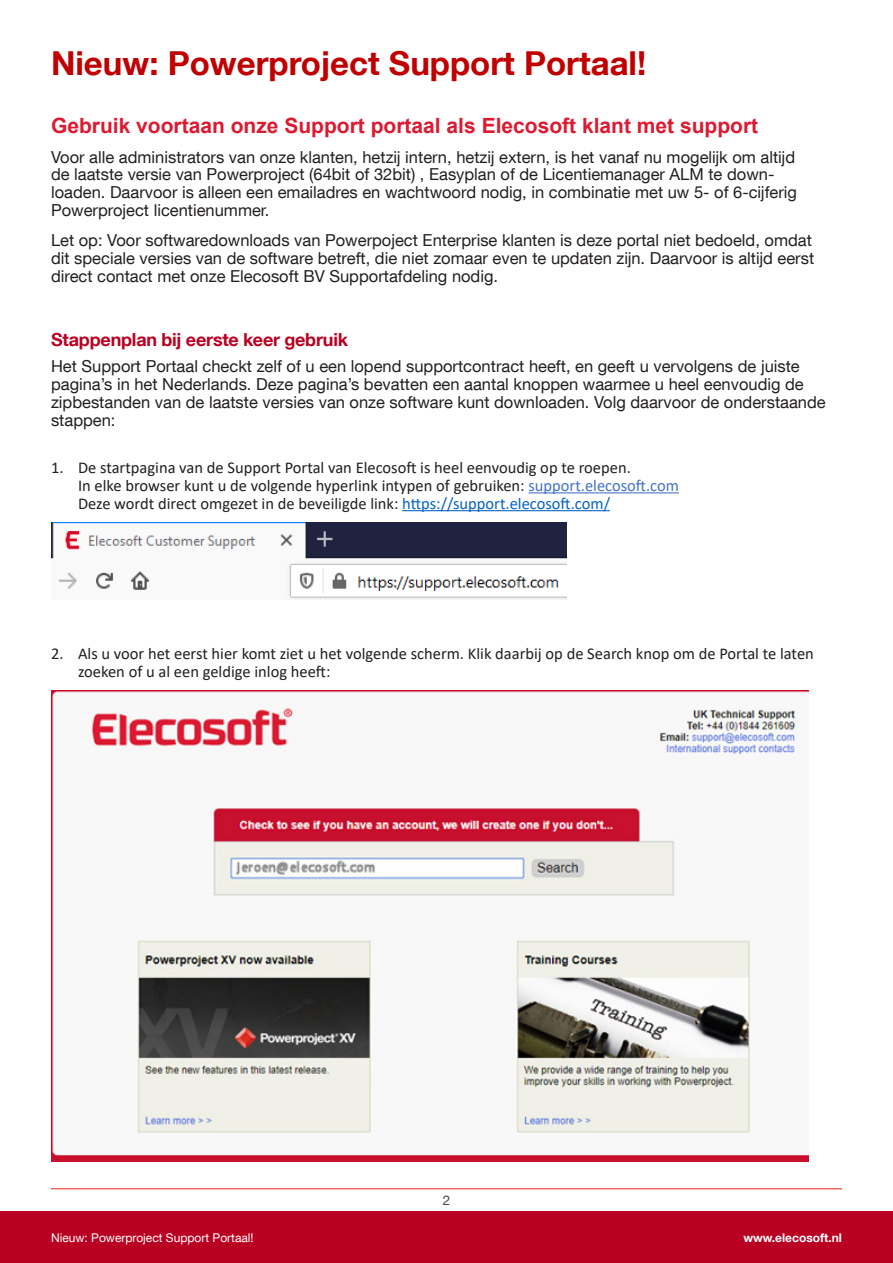
<style>
.page{position:relative;width:893px;height:1263px;background:#fff}
.page>*{position:absolute;margin:0;border:0;box-sizing:border-box;transform-origin:0 0}
.t1{font:700 33px "Helvetica Neue LT Com";color:#c00000}
.t2{font:700 21px "Arial";color:#dc1a32}
.t3{font:700 18px "Helvetica Neue LT Com";letter-spacing:-.01em;color:#b90022}
.t4{font:16.5px/17.9px "Helvetica Neue LT Com";color:#231f20}
.t5{font:16.5px/17.9px "Calibri";color:#231f20}
.Body{font:13.5px "Helvetica Neue LT Com";color:#4a4a49}
.t6{font:12px "Helvetica Neue LT Com";color:#fff}
.t7{font:700 12px "Helvetica Neue LT Com";color:#fff}
.s1{color:#4472c4}
.s2{color:#0563c1}
</style>
<div class="page">
<div style="left:0;top:1212px;width:893px;height:51px;background:#b90022"></div>
<hr style="left:528px;top:492px;width:151px;height:1px;background:#4472c4">
<hr style="left:402px;top:510px;width:208px;height:1px;background:#0563c1">
<img style="left:51px;top:522px;width:515px;height:78px">
<img style="left:51px;top:690px;width:757px;height:471px">
<hr style="left:51px;top:1188px;width:791px;height:1px;background:#e42313">
<p class="t1" style="left:51px;top:42px;width:597px">Nieuw: Powerproject Support Portaal!</p>
<p class="t2" style="left:51px;top:111px;width:709px">Gebruik voortaan onze Support portaal als Elecosoft klant met support</p>
<p class="t4" style="left:51px;top:147px;width:748px">Voor alle administrators van onze klanten, hetzij intern, hetzij extern, is het vanaf nu mogelijk om altijd de laatste versie van Powerproject (64bit of 32bit) , Easyplan of de Licentiemanager ALM te down&shy;loaden. Daarvoor is alleen een emailadres en wachtwoord nodig, in combinatie met uw 5- of 6-cijferig Powerproject licentienummer.</p>
<p class="t4" style="left:51px;top:231px;width:765px">Let op: Voor softwaredownloads van Powerpoject Enterprise klanten is deze portal niet bedoeld, omdat dit speciale versies van de software betreft, die niet zomaar even te updaten zijn. Daarvoor is altijd eerst direct contact met onze Elecosoft BV Supportafdeling nodig.</p>
<h3 class="t3" style="left:51px;top:328px;width:299px">Stappenplan bij eerste keer gebruik</h3>
<p class="t4" style="left:51px;top:357px;width:776px">Het Support Portaal checkt zelf of u een lopend supportcontract heeft, en geeft u vervolgens de juiste pagina’s in het Nederlands. Deze pagina’s bevatten een aantal knoppen waarmee u heel eenvoudig de zipbestanden van de laatste versies van onze software kunt downloaden. Volg daarvoor de onderstaande stappen:</p>
<p class="t5" style="left:78px;top:458px;width:602px;text-indent:-27px">1. De startpagina van de Support Portal van Elecosoft is heel eenvoudig op te roepen.<br>In elke browser kunt u de volgende hyperlink intypen of gebruiken: <span class="s1">support.elecosoft.com<br></span>Deze wordt direct omgezet in de beveiligde link: <span class="s2">https://support.elecosoft.com/</span></p>
<p class="t5" style="left:78px;top:644px;width:737px;text-indent:-27px">2. Als u voor het eerst hier komt ziet u het volgende scherm. Klik daarbij op de Search knop om de Portal te laten zoeken of u al een geldige inlog heeft:</p>
<p class="Body" style="left:443px;top:1192px;width:9px">2</p>
<p class="t6" style="left:51px;top:1230px;width:204px">Nieuw: Powerproject Support Portaal!</p>
<p class="t7" style="left:743px;top:1230px;width:100px">www.elecosoft.nl</p>
</div>
